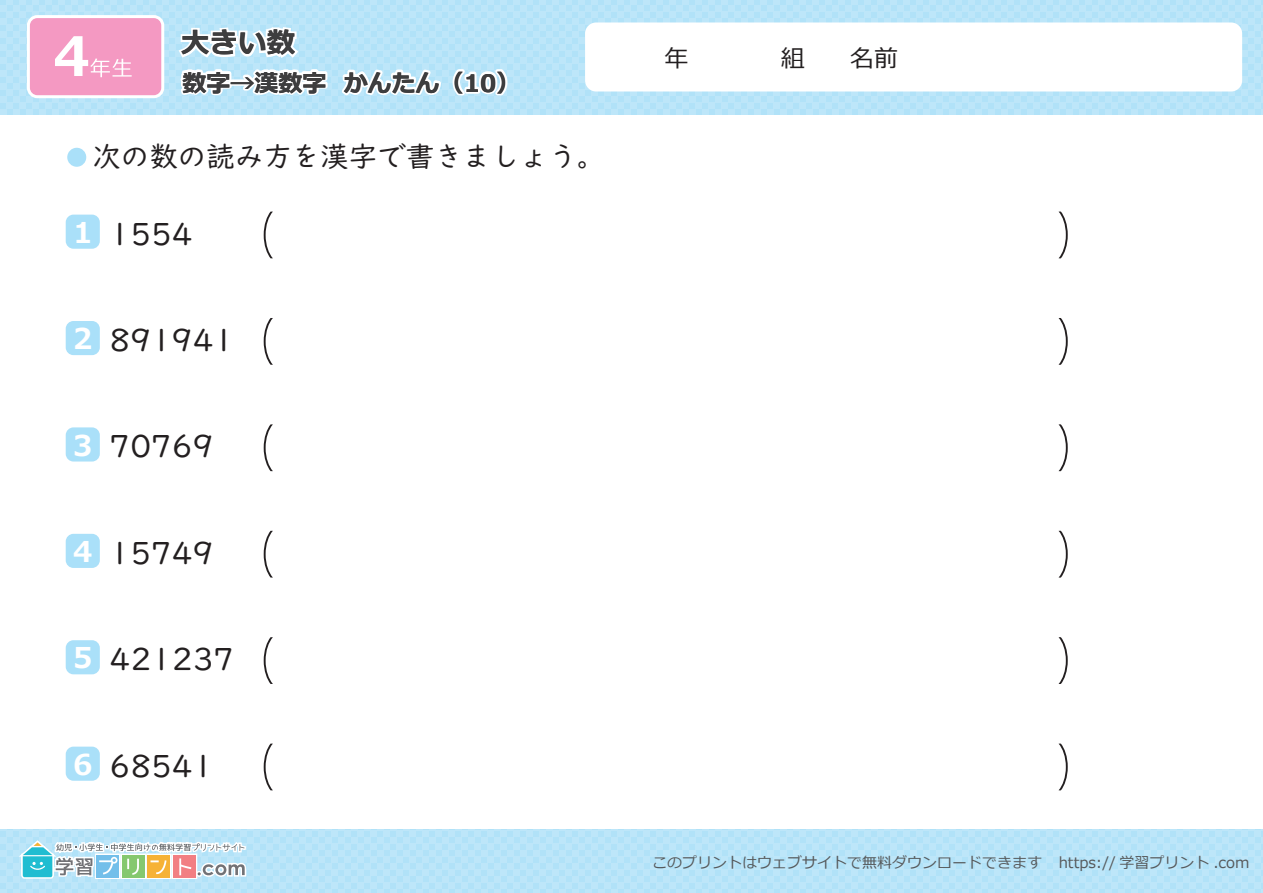
<style>
.page{position:relative;width:1263px;height:893px;background:#fff}
.page>*{position:absolute;margin:0;border:0;box-sizing:border-box;transform-origin:0 0}
.t1{font:31.5px "UD Digi Kyokasho NP R";color:#231f20}
.t2{font:700 28.65px "Meiryo";color:#fff}
.t3{font:28.5px "UD Digi Kyokasho NP R";color:#231f20}
.t4{font:700 28.5px "Meiryo";color:#231f20}
.t5{font:700 24px "Meiryo";color:#231f20}
.t6{font:24px "Meiryo";color:#231f20}
.t7{font:15px "Meiryo";color:#56595b}
</style>
<div class="page">
<div style="left:0;top:0;width:1263px;height:114px;background:#bde6f9"></div>
<div style="left:585px;top:23px;width:657px;height:69px;background:#fff;border-radius:11px"></div>
<div style="left:27px;top:15px;width:137px;height:83px;border:6px solid #fff;border-radius:8px"></div>
<div style="left:30px;top:18px;width:131px;height:77px;background:#f499c2;border-radius:8px"></div>
<svg style="left:55px;top:36px;width:77px;height:41px"></svg>
<div style="left:0;top:830px;width:1263px;height:63px;background:#bde6f9"></div>
<svg style="left:15px;top:829px;width:233px;height:51px"></svg>
<div style="left:66px;top:534px;width:34px;height:34px;background:#aae0f9;border-radius:8px"></div>
<div style="left:66px;top:427px;width:34px;height:34px;background:#aae0f9;border-radius:8px"></div>
<div style="left:66px;top:321px;width:34px;height:34px;background:#aae0f9;border-radius:8px"></div>
<div style="left:66px;top:640px;width:34px;height:34px;background:#aae0f9;border-radius:8px"></div>
<div style="left:66px;top:215px;width:34px;height:34px;background:#aae0f9;border-radius:8px"></div>
<div style="left:66px;top:747px;width:34px;height:34px;background:#aae0f9;border-radius:8px"></div>
<div style="left:67px;top:148px;width:19px;height:19px;background:#aae0f9;border-radius:50%"></div>
<svg style="left:337px;top:66px;width:107px;height:33px"></svg>
<svg style="left:450px;top:65px;width:61px;height:34px"></svg>
<svg style="left:264px;top:318px;width:9px;height:47px"></svg>
<svg style="left:1059px;top:318px;width:9px;height:47px"></svg>
<svg style="left:264px;top:424px;width:9px;height:47px"></svg>
<svg style="left:1059px;top:424px;width:9px;height:47px"></svg>
<svg style="left:264px;top:531px;width:9px;height:47px"></svg>
<svg style="left:1059px;top:531px;width:9px;height:47px"></svg>
<svg style="left:264px;top:637px;width:9px;height:47px"></svg>
<svg style="left:1059px;top:637px;width:9px;height:47px"></svg>
<svg style="left:264px;top:212px;width:9px;height:46px"></svg>
<svg style="left:1059px;top:212px;width:9px;height:46px"></svg>
<svg style="left:264px;top:744px;width:9px;height:46px"></svg>
<svg style="left:1059px;top:744px;width:9px;height:46px"></svg>
<svg style="left:176px;top:25px;width:155px;height:74px"></svg>
<h3 class="t4" style="left:181px;top:23px;width:116px">大きい数</h3>
<h3 class="t5" style="left:182px;top:66px;width:146px">数字→漢数字</h3>
<h3 class="t5" style="left:344px;top:66px;width:178px">かんたん（10）</h3>
<h3 class="t3" style="left:92px;top:140px;width:514px">次の数の読み方を漢字で書きましょう。</h3>
<h2 class="t2" style="left:73px;top:212px;width:21px">1</h2>
<h1 class="t1" style="left:110px;top:216px;width:85px">1554</h1>
<h2 class="t2" style="left:73px;top:318px;width:21px">2</h2>
<h1 class="t1" style="left:110px;top:322px;width:126px">891941</h1>
<h2 class="t2" style="left:73px;top:425px;width:21px">3</h2>
<h1 class="t1" style="left:110px;top:429px;width:105px">70769</h1>
<h2 class="t2" style="left:73px;top:531px;width:21px">4</h2>
<h1 class="t1" style="left:110px;top:535px;width:105px">15749</h1>
<h2 class="t2" style="left:73px;top:638px;width:21px">5</h2>
<h1 class="t1" style="left:110px;top:641px;width:126px">421237</h1>
<h2 class="t2" style="left:73px;top:744px;width:21px">6</h2>
<h1 class="t1" style="left:110px;top:748px;width:105px">68541</h1>
<h3 class="t6" style="left:664px;top:41px;width:25px">年</h3>
<h3 class="t6" style="left:781px;top:41px;width:25px">組</h3>
<h3 class="t6" style="left:850px;top:41px;width:49px">名前</h3>
<p class="t7" style="left:652px;top:852px;width:599px">このプリントはウェブサイトで無料ダウンロードできます https:// 学習プリント .com</p>
</div>
